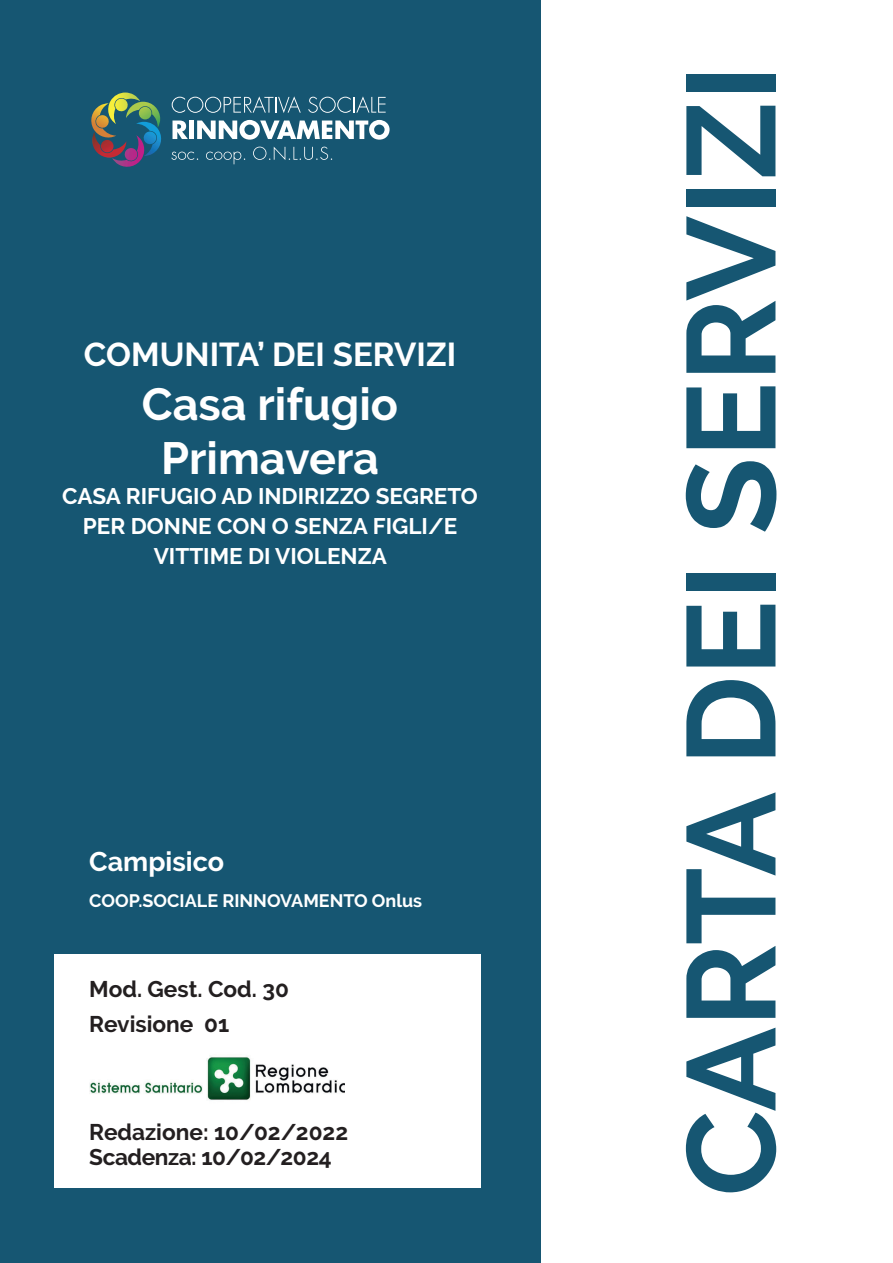
<style>
.page{position:relative;width:893px;height:1263px;background:#fff}
.page>*{position:absolute;margin:0;border:0;box-sizing:border-box;transform-origin:0 0}
.t1{font:700 125.4px "Raleway";color:#165672}
.t2{font:700 45px/54px "Raleway";color:#fff;text-align:center}
.t3{font:700 33px "Raleway";color:#fff}
.t4{font:700 27px "Raleway";color:#fff}
.t5{font:700 22.65px/35.8px "Raleway";color:#231f20}
.t6{font:700 22.5px/30px "Raleway";color:#fff;text-align:center}
.t7{font:700 18px "Raleway";color:#fff}
</style>
<div class="page">
<div style="left:0;top:0;width:540px;height:1263px;background:#165672"></div>
<div style="left:55px;top:954px;width:426px;height:233px;background:#fff"></div>
<svg style="left:172px;top:96px;width:129px;height:17px"></svg>
<svg style="left:308px;top:96px;width:78px;height:17px"></svg>
<svg style="left:172px;top:121px;width:16px;height:18px"></svg>
<div style="left:189px;top:121px;width:5px;height:18px;background:#fff"></div>
<svg style="left:197px;top:120px;width:193px;height:20px"></svg>
<svg style="left:171px;top:152px;width:27px;height:8px"></svg>
<svg style="left:206px;top:152px;width:39px;height:12px"></svg>
<svg style="left:253px;top:147px;width:79px;height:13px"></svg>
<img style="left:92px;top:139px;width:20px;height:19px">
<img style="left:91px;top:103px;width:21px;height:36px">
<img style="left:107px;top:93px;width:33px;height:31px">
<img style="left:126px;top:102px;width:34px;height:22px">
<img style="left:136px;top:122px;width:25px;height:34px">
<img style="left:112px;top:135px;width:34px;height:32px">
<img style="left:89px;top:1056px;width:256px;height:44px">
<h3 class="t3" style="left:84px;top:336px;width:374px">COMUNITA’ DEI SERVIZI</h3>
<h2 class="t2" style="left:142px;top:378px;width:258px">Casa rifugio<br>Primavera</h2>
<p class="t6" style="left:62px;top:481px;width:417px">CASA RIFUGIO AD INDIRIZZO SEGRETO<br>PER DONNE CON O SENZA FIGLI/E<br>VITTIME DI VIOLENZA</p>
<p class="t4" style="left:89px;top:846px;width:136px">Campisico</p>
<p class="t7" style="left:89px;top:891px;width:334px">COOP.SOCIALE RINNOVAMENTO Onlus</p>
<p class="t5" style="left:89px;top:971px;width:201px">Mod. Gest. Cod. 30<br>Revisione 01</p>
<p class="t5" style="left:89px;top:1119px;width:260px;line-height:25.5px">Redazione: 10/02/2022<br>Scadenza: 10/02/2024</p>
<h1 class="t1" style="left:660px;top:1196px;width:1132px;rotate:-90deg">CARTA DEI SERVIZI</h1>
</div>
